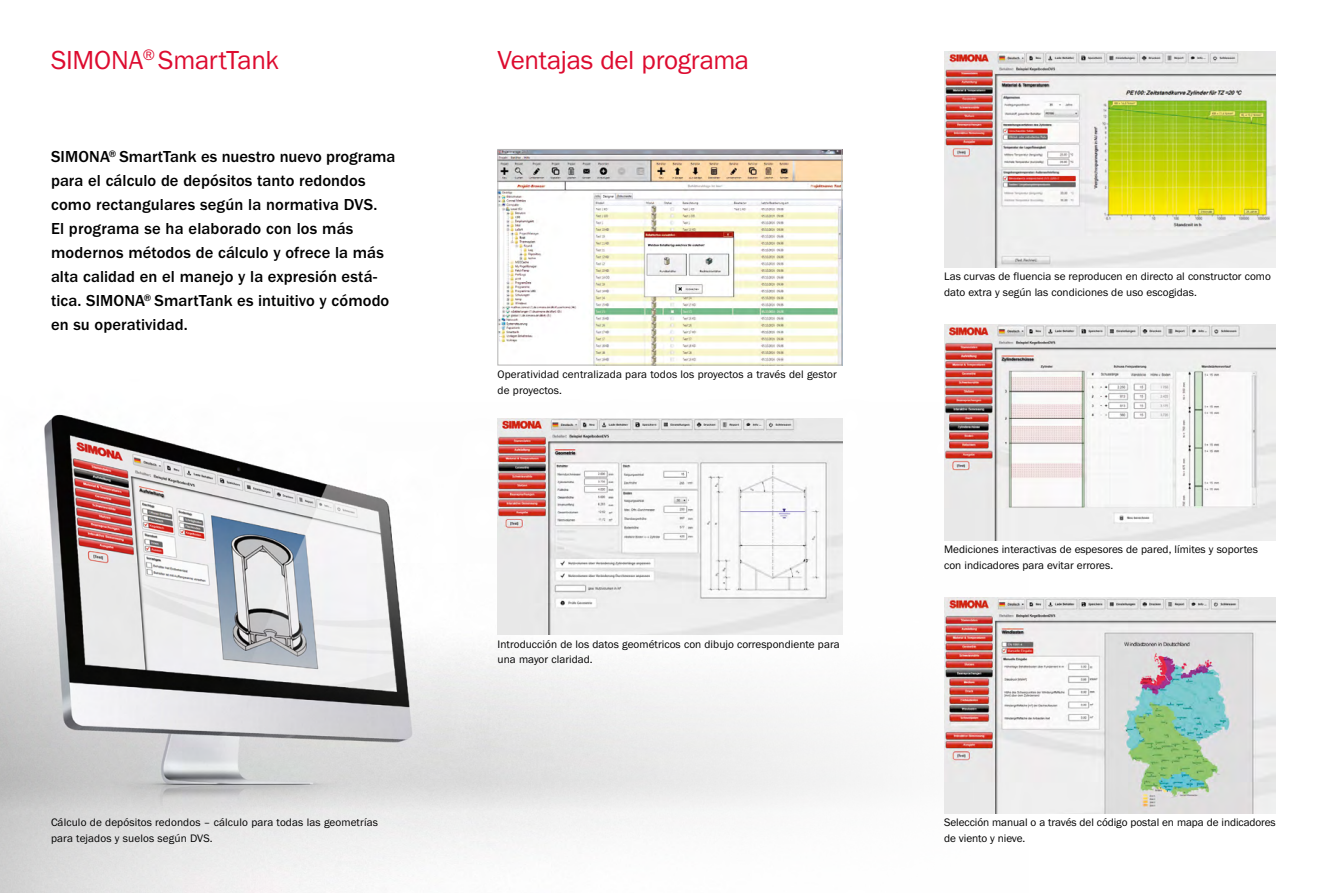
<style>
.page{position:relative;width:1327px;height:893px;background:#fff}
.page>*{position:absolute;margin:0;border:0;box-sizing:border-box;transform-origin:0 0}
.t1{font:27px "Franklin Gothic URW Boo";letter-spacing:-.015em;color:#dd0b2f}
.t2{font:500 16.5px/24px "Franklin Gothic URW";letter-spacing:.005em;color:#000}
.t3{font:11.25px/15.8px "Franklin Gothic URW Boo";color:#000}
</style>
<div class="page">
<img style="left:0;top:414px;width:1276px;height:479px">
<img style="left:944px;top:597px;width:332px;height:216px">
<img style="left:944px;top:324px;width:332px;height:216px">
<img style="left:944px;top:51px;width:332px;height:216px">
<img style="left:499px;top:151px;width:341px;height:212px">
<div style="left:497px;top:149px;width:345px;height:216px;border:1px solid #b3b2b2"></div>
<img style="left:497px;top:419px;width:345px;height:216px">
<h1 class="t1" style="left:51px;top:44px;width:230px">SIMONA<sup>®</sup> SmartTank</h1>
<h1 class="t1" style="left:497px;top:44px;width:253px">Ventajas del programa</h1>
<p class="t2" style="left:51px;top:145px;width:346px">SIMONA<sup>®</sup> SmartTank es nuestro nuevo programa para el cálculo de depósitos tanto redondos como rectangulares según la normativa DVS.<br>El programa se ha elaborado con los más modernos métodos de cálculo y ofrece la más alta calidad en el manejo y la expresión está&shy;tica. SIMONA<sup>®</sup> SmartTank es intuitivo y cómodo en su operatividad.</p>
<p class="t3" style="left:51px;top:815px;width:328px">Cálculo de depósitos redondos – cálculo para todas las geometrías para tejados y suelos según DVS.</p>
<p class="t3" style="left:497px;top:366px;width:341px">Operatividad centralizada para todos los proyectos a través del gestor de proyectos.</p>
<p class="t3" style="left:497px;top:636px;width:343px">Introducción de los datos geométricos con dibujo correspondiente para una mayor claridad.</p>
<p class="t3" style="left:944px;top:268px;width:328px">Las curvas de fluencia se reproducen en directo al constructor como dato extra y según las condiciones de uso escogidas.</p>
<p class="t3" style="left:944px;top:542px;width:315px">Mediciones interactivas de espesores de pared, límites y soportes con indicadores para evitar errores.</p>
<p class="t3" style="left:944px;top:815px;width:333px">Selección manual o a través del código postal en mapa de indicadores de viento y nieve.</p>
</div>
